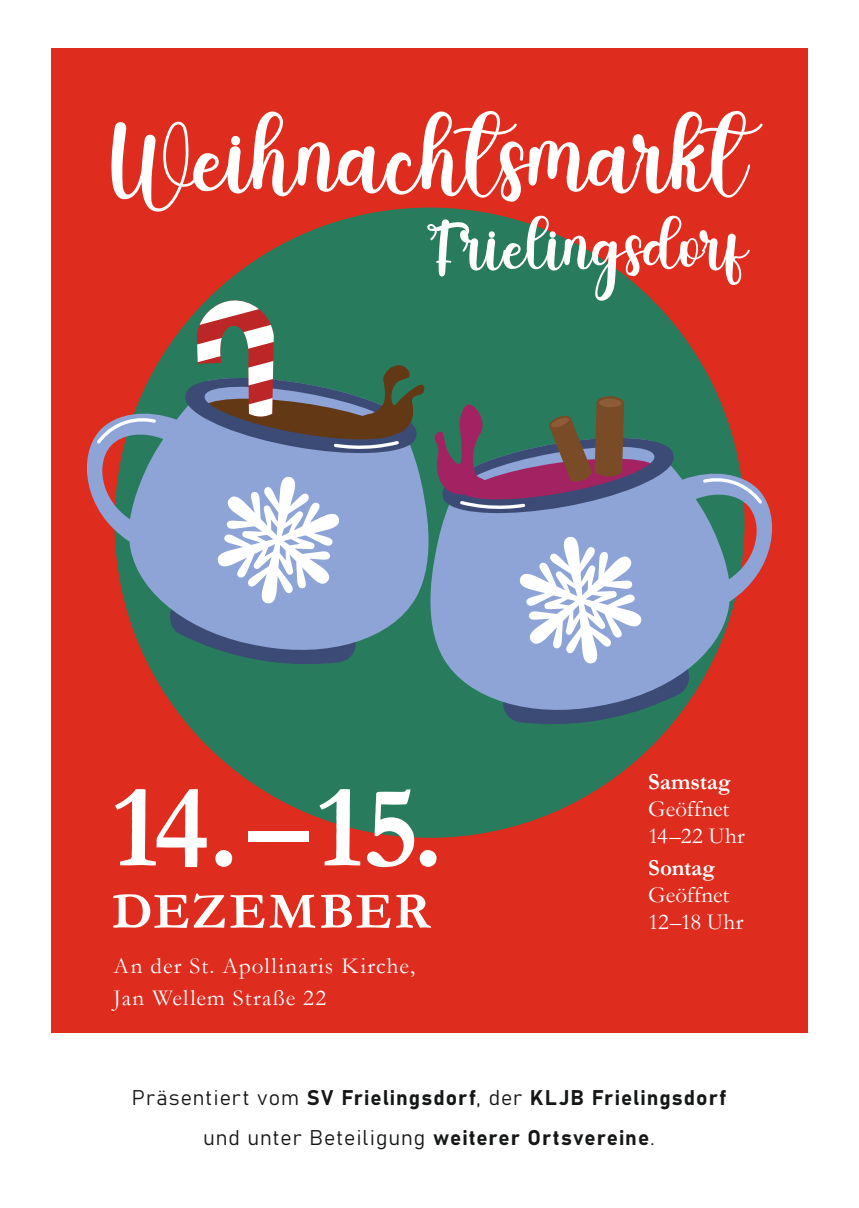
<style>
.page{position:relative;width:859px;height:1208px;background:#fff}
.page>*{position:absolute;margin:0;border:0;box-sizing:border-box;transform-origin:0 0}
.t1{font:700 119px "Garamond";color:#fff}
.t2{font:116px "Christmas";letter-spacing:.025em;color:#fff}
.t3{font:79px "Christmas";letter-spacing:.025em;color:#fff}
.t4{font:700 52px "Garamond";letter-spacing:.04em;color:#fff}
.t5{font:23px/32px "Garamond";letter-spacing:.04em;color:#fff}
.t6{font:23px/27px "Garamond";color:#fff}
.t7{font:23px/27px "Garamond";letter-spacing:-.005em;color:#fff}
.t8{font:700 23px "Garamond";color:#fff}
.t9{font:21px/40px "Bahnschrift";letter-spacing:.05em;color:#151616;text-align:center}
</style>
<div class="page">
<div style="left:51px;top:48px;width:756px;height:984px;background:#de2c1e"></div>
<div style="left:114px;top:208px;width:630px;height:630px;background:#287b5c;border-radius:50%"></div>
<svg style="left:438px;top:465px;width:334px;height:237px;fill:#8ea4d7"></svg>
<svg style="left:701px;top:478px;width:64px;height:28px"></svg>
<svg style="left:502px;top:537px;width:188px;height:188px;background:#98abcf"></svg>
<svg style="left:86px;top:406px;width:352px;height:252px;fill:#8ea4d7"></svg>
<svg style="left:94px;top:418px;width:64px;height:28px"></svg>
<svg style="left:169px;top:477px;width:188px;height:187px;background:#97acd0"></svg>
<svg style="left:434px;top:396px;width:240px;height:121px"></svg>
<svg style="left:185px;top:300px;width:240px;height:157px"></svg>
<h2 class="t2" style="left:114px;top:92px;width:633px">Weihnachtsmarkt</h2>
<h3 class="t3" style="left:429px;top:201px;width:319px">Frielingsdorf</h3>
<h1 class="t1" style="left:112px;top:747px;width:333px">14.–15.</h1>
<h3 class="t4" style="left:112px;top:876px;width:320px">DEZEMBER</h3>
<p class="t5" style="left:114px;top:948px;width:303px">An der St. Apollinaris Kirche,<br>Jan Wellem Straße 22</p>
<p class="t8" style="left:648px;top:766px;width:84px">Samstag</p>
<p class="t6" style="left:648px;top:795px;width:98px">Geöffnet<br>14–22 Uhr</p>
<p class="t8" style="left:648px;top:852px;width:68px">Sontag</p>
<p class="t7" style="left:648px;top:881px;width:97px">Geöffnet<br>12–18 Uhr</p>
<p class="t9" style="left:132px;top:1076px;width:596px">Präsentiert vom SV Frielingsdorf, der KLJB Frielingsdorf und unter Beteiligung weiterer Ortsvereine.</p>
</div>
